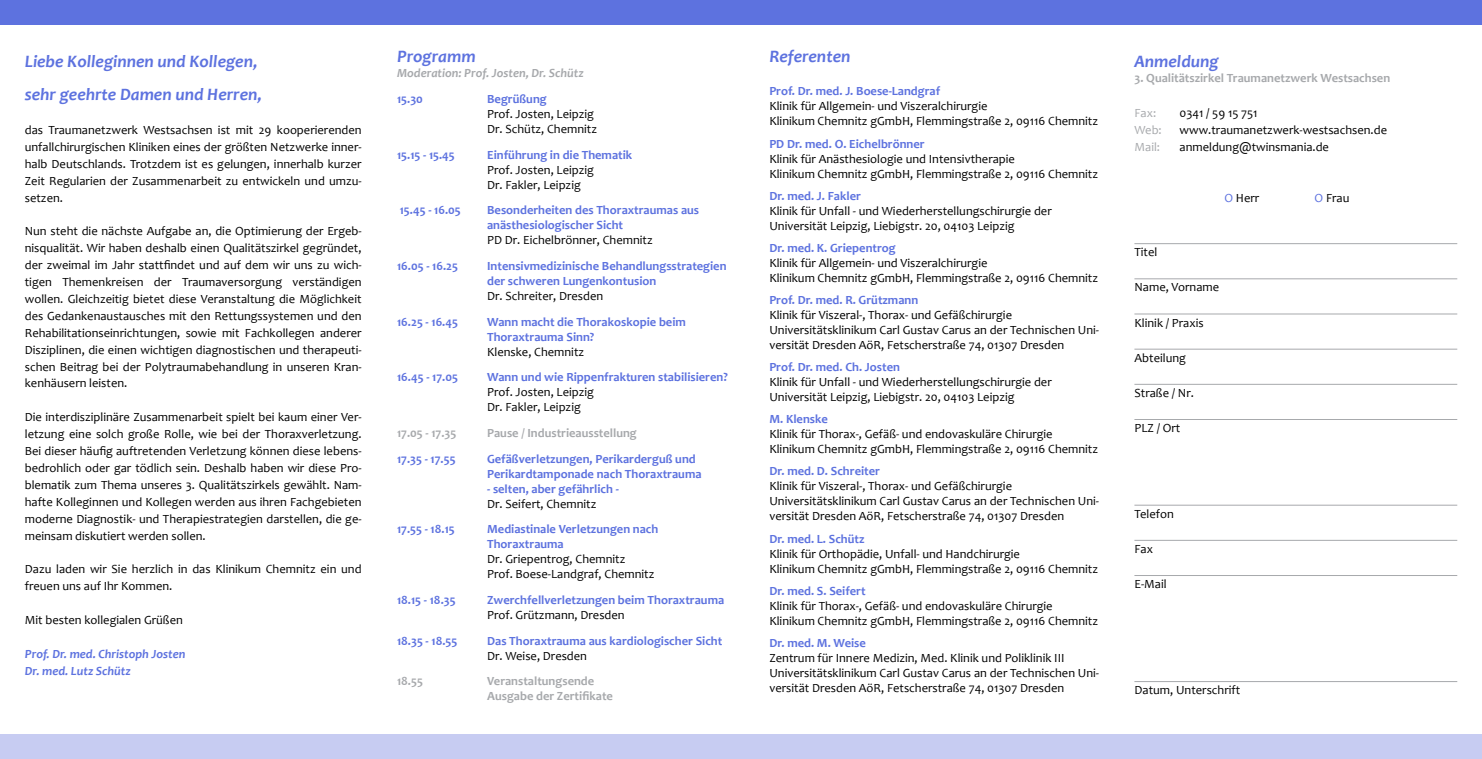
<style>
.page{position:relative;width:1482px;height:759px;background:#fff}
.page>*{position:absolute;margin:0;border:0;box-sizing:border-box;transform-origin:0 0}
.t1{font:italic 700 17.5px/33.8px "Candara";color:#5d72df}
.t2{font:12.5px/16.9px "Candara";color:#000}
.t3{font:700 12.5px/15px "Candara";color:#5d72df}
.t4{font:700 12.5px/15px "Candara";color:#a7a9ac}
.t5{font:italic 700 12.5px/16.9px "Candara";color:#5d72df}
.t6{font:italic 700 12.5px "Candara";color:#a7a9ac}
.t7{font:12.5px "Candara";color:#a7a9ac}
.s1{color:#5d72df}
</style>
<div class="page">
<div style="left:0;top:733px;width:1481px;height:25px;background:#c7ccf2"></div>
<div style="left:0;top:0;width:1481px;height:25px;background:#5d72df"></div>
<hr style="left:1134px;top:243px;width:322px;height:1px;background:#a7a9ac">
<hr style="left:1134px;top:278px;width:322px;height:1px;background:#a7a9ac">
<hr style="left:1134px;top:313px;width:322px;height:1px;background:#a7a9ac">
<hr style="left:1134px;top:349px;width:322px;height:1px;background:#a7a9ac">
<hr style="left:1134px;top:384px;width:322px;height:1px;background:#a7a9ac">
<hr style="left:1134px;top:419px;width:322px;height:1px;background:#a7a9ac">
<hr style="left:1134px;top:504px;width:322px;height:1px;background:#a7a9ac">
<hr style="left:1134px;top:540px;width:322px;height:1px;background:#a7a9ac">
<hr style="left:1134px;top:575px;width:322px;height:1px;background:#a7a9ac">
<hr style="left:1134px;top:681px;width:322px;height:1px;background:#a7a9ac">
<h1 class="t1" style="left:25px;top:44px;width:238px">Liebe Kolleginnen und Kollegen, sehr geehrte Damen und Herren,</h1>
<p class="t2" style="left:25px;top:121px;width:338px;text-align:justify">das Traumanetzwerk Westsachsen ist mit 29 kooperierenden unfallchirurgischen Kliniken eines der größten Netzwerke inner&shy;halb Deutschlands. Trotzdem ist es gelungen, innerhalb kurzer Zeit Regularien der Zusammenarbeit zu entwickeln und umzu&shy;setzen.</p>
<p class="t2" style="left:25px;top:223px;width:338px;text-align:justify">Nun steht die nächste Aufgabe an, die Optimierung der Ergeb&shy;nisqualität. Wir haben deshalb einen Qualitätszirkel gegründet, der zweimal im Jahr stattfindet und auf dem wir uns zu wich&shy;tigen Themenkreisen der Traumaversorgung verständigen wollen. Gleichzeitig bietet diese Veranstaltung die Möglichkeit des Gedankenaustausches mit den Rettungssystemen und den Rehabilitationseinrichtungen, sowie mit Fachkollegen anderer Disziplinen, die einen wichtigen diagnostischen und therapeuti&shy;schen Beitrag bei der Polytraumabehandlung in unseren Kran&shy;kenhäusern leisten.</p>
<p class="t2" style="left:25px;top:408px;width:338px;text-align:justify">Die interdisziplinäre Zusammenarbeit spielt bei kaum einer Ver&shy;letzung eine solch große Rolle, wie bei der Thoraxverletzung.<br>Bei dieser häufig auftretenden Verletzung können diese lebens&shy;bedrohlich oder gar tödlich sein. Deshalb haben wir diese Pro&shy;blematik zum Thema unseres 3. Qualitätszirkels gewählt. Nam&shy;hafte Kolleginnen und Kollegen werden aus ihren Fachgebieten moderne Diagnostik- und Therapiestrategien darstellen, die ge&shy;meinsam diskutiert werden sollen.</p>
<p class="t2" style="left:25px;top:560px;width:338px">Dazu laden wir Sie herzlich in das Klinikum Chemnitz ein und freuen uns auf Ihr Kommen.</p>
<p class="t2" style="left:25px;top:611px;width:159px">Mit besten kollegialen Grüßen</p>
<p class="t5" style="left:25px;top:644px;width:162px">Prof. Dr. med. Christoph Josten<br>Dr. med. Lutz Schütz</p>
<h1 class="t1" style="left:397px;top:40px;width:80px">Programm</h1>
<p class="t6" style="left:397px;top:65px;width:188px">Moderation: Prof. Josten, Dr. Schütz</p>
<p class="t3" style="left:397px;top:91px;width:27px">15.30</p>
<p class="t3" style="left:487px;top:91px;width:61px">Begrüßung</p>
<p class="t2" style="left:487px;top:106px;width:111px;line-height:15px">Prof. Josten, Leipzig<br>Dr. Schütz, Chemnitz</p>
<p class="t3" style="left:397px;top:147px;width:59px">15.15 - 15.45</p>
<p class="t3" style="left:487px;top:147px;width:146px">Einführung in die Thematik</p>
<p class="t2" style="left:487px;top:162px;width:108px;line-height:15px">Prof. Josten, Leipzig<br>Dr. Fakler, Leipzig</p>
<p class="t3" style="left:400px;top:202px;width:62px">15.45 - 16.05</p>
<p class="t3" style="left:487px;top:202px;width:213px">Besonderheiten des Thoraxtraumas aus anästhesiologischer Sicht</p>
<p class="t2" style="left:487px;top:232px;width:167px">PD Dr. Eichelbrönner, Chemnitz</p>
<p class="t3" style="left:397px;top:258px;width:62px">16.05 - 16.25</p>
<p class="t3" style="left:487px;top:258px;width:241px">Intensivmedizinische Behandlungsstrategien der schweren Lungenkontusion</p>
<p class="t2" style="left:487px;top:287px;width:118px">Dr. Schreiter, Dresden</p>
<p class="t3" style="left:397px;top:314px;width:62px">16.25 - 16.45</p>
<p class="t3" style="left:487px;top:314px;width:200px">Wann macht die Thorakoskopie beim<br>Thoraxtrauma Sinn?</p>
<p class="t2" style="left:487px;top:343px;width:99px">Klenske, Chemnitz</p>
<p class="t3" style="left:397px;top:369px;width:62px">16.45 - 17.05</p>
<p class="t3" style="left:487px;top:369px;width:242px">Wann und wie Rippenfrakturen stabilisieren?</p>
<p class="t2" style="left:487px;top:384px;width:108px;line-height:15px">Prof. Josten, Leipzig<br>Dr. Fakler, Leipzig</p>
<p class="t4" style="left:397px;top:425px;width:61px">17.05 - 17.35</p>
<p class="t4" style="left:487px;top:425px;width:151px">Pause / Industrieausstellung</p>
<p class="t3" style="left:397px;top:451px;width:60px">17.35 - 17.55</p>
<p class="t3" style="left:487px;top:451px;width:216px">Gefäßverletzungen, Perikarderguß und<br>Perikardtamponade nach Thoraxtrauma</p>
<p class="t3" style="left:487px;top:481px;width:133px">- selten, aber gefährlich -</p>
<p class="t2" style="left:487px;top:495px;width:111px">Dr. Seifert, Chemnitz</p>
<p class="t3" style="left:397px;top:521px;width:59px">17.55 - 18.15</p>
<p class="t3" style="left:487px;top:521px;width:173px">Mediastinale Verletzungen nach<br>Thoraxtrauma</p>
<p class="t2" style="left:487px;top:551px;width:169px;line-height:15px">Dr. Griepentrog, Chemnitz<br>Prof. Boese-Landgraf, Chemnitz</p>
<p class="t3" style="left:397px;top:592px;width:60px">18.15 - 18.35</p>
<p class="t3" style="left:487px;top:592px;width:238px">Zwerchfellverletzungen beim Thoraxtrauma</p>
<p class="t2" style="left:487px;top:606px;width:139px">Prof. Grützmann, Dresden</p>
<p class="t3" style="left:397px;top:632px;width:62px">18.35 - 18.55</p>
<p class="t3" style="left:487px;top:632px;width:237px">Das Thoraxtrauma aus kardiologischer Sicht</p>
<p class="t2" style="left:487px;top:647px;width:101px">Dr. Weise, Dresden</p>
<p class="t4" style="left:397px;top:673px;width:27px">18.55</p>
<p class="t4" style="left:487px;top:673px;width:127px">Veranstaltungsende<br>Ausgabe der Zertifikate</p>
<h1 class="t1" style="left:769px;top:40px;width:83px">Referenten</h1>
<p class="t3" style="left:769px;top:84px;width:172px">Prof. Dr. med. J. Boese-Landgraf</p>
<p class="t2" style="left:769px;top:99px;width:330px;line-height:15px">Klinik für Allgemein- und Viszeralchirurgie<br>Klinikum Chemnitz gGmbH, Flemmingstraße 2, 09116 Chemnitz</p>
<p class="t3" style="left:769px;top:136px;width:157px">PD Dr. med. O. Eichelbrönner</p>
<p class="t2" style="left:769px;top:151px;width:330px;line-height:15px">Klinik für Anästhesiologie und Intensivtherapie<br>Klinikum Chemnitz gGmbH, Flemmingstraße 2, 09116 Chemnitz</p>
<p class="t3" style="left:769px;top:188px;width:93px">Dr. med. J. Fakler</p>
<p class="t2" style="left:769px;top:203px;width:284px;line-height:15px">Klinik für Unfall - und Wiederherstellungschirurgie der<br>Universität Leipzig, Liebigstr. 20, 04103 Leipzig</p>
<p class="t3" style="left:769px;top:240px;width:128px">Dr. med. K. Griepentrog</p>
<p class="t2" style="left:769px;top:255px;width:330px;line-height:15px">Klinik für Allgemein- und Viszeralchirurgie<br>Klinikum Chemnitz gGmbH, Flemmingstraße 2, 09116 Chemnitz</p>
<p class="t3" style="left:769px;top:292px;width:150px">Prof. Dr. med. R. Grützmann</p>
<p class="t2" style="left:769px;top:307px;width:331px;line-height:15px">Klinik für Viszeral-, Thorax- und Gefäßchirurgie<br>Universitätsklinikum Carl Gustav Carus an der Technischen Uni&shy;versität Dresden AöR, Fetscherstraße 74, 01307 Dresden</p>
<p class="t3" style="left:769px;top:359px;width:132px">Prof. Dr. med. Ch. Josten</p>
<p class="t2" style="left:769px;top:374px;width:284px;line-height:15px">Klinik für Unfall - und Wiederherstellungschirurgie der<br>Universität Leipzig, Liebigstr. 20, 04103 Leipzig</p>
<p class="t3" style="left:769px;top:411px;width:60px">M. Klenske</p>
<p class="t2" style="left:769px;top:426px;width:330px;line-height:15px">Klinik für Thorax-, Gefäß- und endovaskuläre Chirurgie<br>Klinikum Chemnitz gGmbH, Flemmingstraße 2, 09116 Chemnitz</p>
<p class="t3" style="left:769px;top:463px;width:112px">Dr. med. D. Schreiter</p>
<p class="t2" style="left:769px;top:478px;width:331px;line-height:15px">Klinik für Viszeral-, Thorax- und Gefäßchirurgie<br>Universitätsklinikum Carl Gustav Carus an der Technischen Uni&shy;versität Dresden AöR, Fetscherstraße 74, 01307 Dresden</p>
<p class="t3" style="left:769px;top:530px;width:97px">Dr. med. L. Schütz</p>
<p class="t2" style="left:769px;top:545px;width:330px;line-height:15px">Klinik für Orthopädie, Unfall- und Handchirurgie<br>Klinikum Chemnitz gGmbH, Flemmingstraße 2, 09116 Chemnitz</p>
<p class="t3" style="left:769px;top:582px;width:98px">Dr. med. S. Seifert</p>
<p class="t2" style="left:769px;top:597px;width:330px;line-height:15px">Klinik für Thorax-, Gefäß- und endovaskuläre Chirurgie<br>Klinikum Chemnitz gGmbH, Flemmingstraße 2, 09116 Chemnitz</p>
<p class="t3" style="left:769px;top:634px;width:98px">Dr. med. M. Weise</p>
<p class="t2" style="left:769px;top:649px;width:331px;line-height:15px">Zentrum für Innere Medizin, Med. Klinik und Poliklinik III<br>Universitätsklinikum Carl Gustav Carus an der Technischen Uni&shy;versität Dresden AöR, Fetscherstraße 74, 01307 Dresden</p>
<h1 class="t1" style="left:1134px;top:44px;width:86px">Anmeldung</h1>
<p class="t4" style="left:1134px;top:70px;width:257px">3. Qualitätszirkel Traumanetzwerk Westsachsen</p>
<p class="t7" style="left:1134px;top:105px;width:23px">Fax:</p>
<p class="t2" style="left:1179px;top:104px;width:80px">0341 / 59 15 751</p>
<p class="t7" style="left:1134px;top:122px;width:29px">Web:</p>
<p class="t2" style="left:1179px;top:121px;width:209px">www.traumanetzwerk-westsachsen.de</p>
<p class="t7" style="left:1134px;top:139px;width:27px">Mail:</p>
<p class="t2" style="left:1179px;top:138px;width:151px">anmeldung@twinsmania.de</p>
<p class="t2" style="left:1224px;top:189px;width:36px"><span class="s1">O</span> Herr</p>
<p class="t2" style="left:1314px;top:189px;width:36px"><span class="s1">O</span> Frau</p>
<p class="t2" style="left:1134px;top:243px;width:24px">Titel</p>
<p class="t2" style="left:1134px;top:278px;width:86px">Name, Vorname</p>
<p class="t2" style="left:1134px;top:314px;width:71px">Klinik / Praxis</p>
<p class="t2" style="left:1134px;top:349px;width:53px">Abteilung</p>
<p class="t2" style="left:1134px;top:384px;width:61px">Straße / Nr.</p>
<p class="t2" style="left:1134px;top:419px;width:47px">PLZ / Ort</p>
<p class="t2" style="left:1134px;top:505px;width:41px">Telefon</p>
<p class="t2" style="left:1134px;top:540px;width:20px">Fax</p>
<p class="t2" style="left:1134px;top:575px;width:34px">E-Mail</p>
<p class="t2" style="left:1134px;top:681px;width:107px">Datum, Unterschrift</p>
</div>
